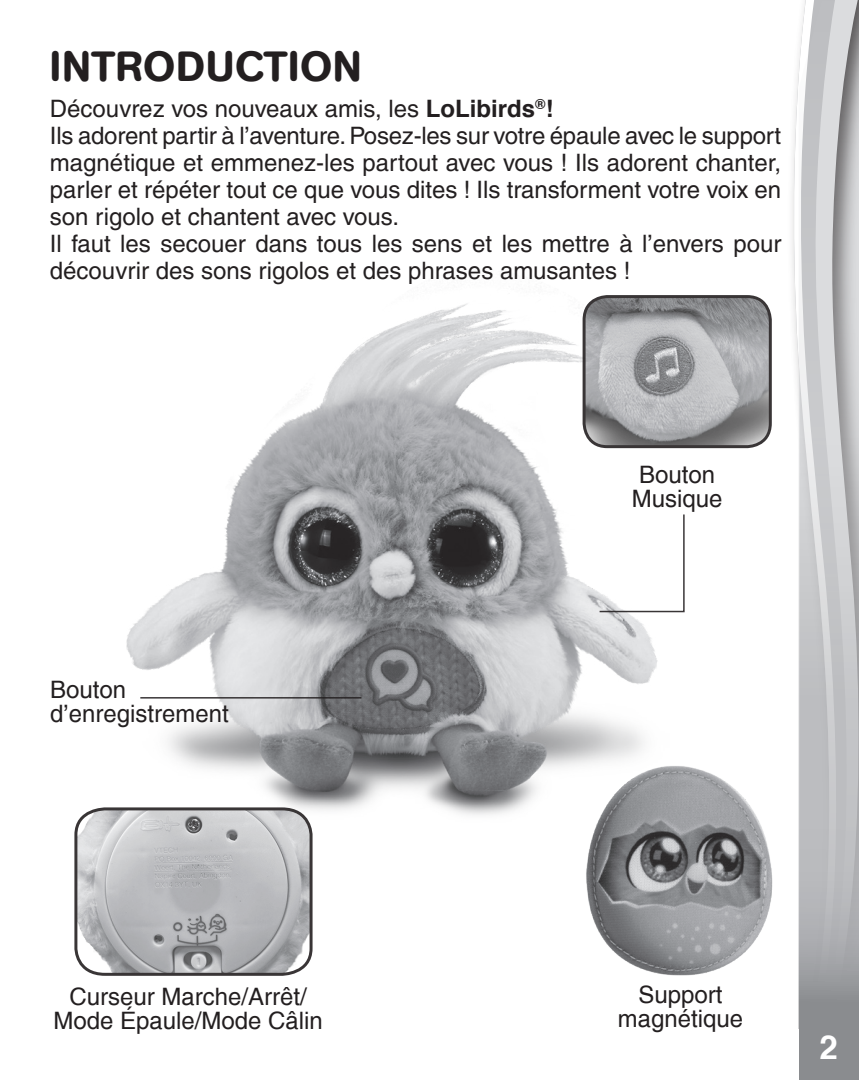
<style>
.page{position:relative;width:859px;height:1080px;background:#fff}
.page>*{position:absolute;margin:0;border:0;box-sizing:border-box;transform-origin:0 0}
.t1{font:500 42px "AG Book Rounded";letter-spacing:.02em;color:#231f20}
.t2{font:700 33px "Helvetica";color:#fff}
.t3{font:500 24px/27px "Helvetica";color:#231f20}
.t4{font:24px/24px "Helvetica";color:#231f20;text-align:center}
.s1{font-weight:700}
</style>
<div class="page">
<img style="left:126px;top:295px;width:567px;height:520px">
<img style="left:555px;top:745px;width:218px;height:231px">
<svg style="left:793px;top:58px;width:6px;height:971px"></svg>
<svg style="left:799px;top:0;width:60px;height:1080px"></svg>
<hr style="left:140px;top:697px;width:221px;height:2px;background:#231f20">
<img style="left:584px;top:297px;width:186px;height:150px">
<div style="left:583px;top:295px;width:189px;height:153px;border:3px solid #231f20;border-radius:23px"></div>
<svg style="left:74px;top:806px;width:240px;height:170px"></svg>
<svg style="left:598px;top:513px;width:87px;height:100px"></svg>
<h1 class="t1" style="left:50px;top:42px;width:313px">INTRODUCTION</h1>
<p class="t3" style="left:50px;top:95px;width:733px">Découvrez vos nouveaux amis, les <span class="s1">LoLibirds</span><sup>®</sup><span class="s1">!<br></span>Ils adorent partir à l’aventure. Posez-les sur votre épaule avec le support magnétique et emmenez-les partout avec vous ! Ils adorent chanter, parler et répéter tout ce que vous dites ! Ils transforment votre voix en son rigolo et chantent avec vous.<br>Il faut les secouer dans tous les sens et les mettre à l’envers pour découvrir des sons rigolos et des phrases amusantes !</p>
<p class="t4" style="left:50px;top:678px;width:180px;text-align:left">Bouton d’enregistrement</p>
<p class="t4" style="left:632px;top:462px;width:92px">Bouton<br>Musique</p>
<p class="t4" style="left:54px;top:985px;width:271px">Curseur Marche/Arrêt/<br>Mode Épaule/Mode Câlin</p>
<p class="t4" style="left:618px;top:983px;width:127px">Support magnétique</p>
<h2 class="t2" style="left:820px;top:1025px;width:20px">2</h2>
</div>
